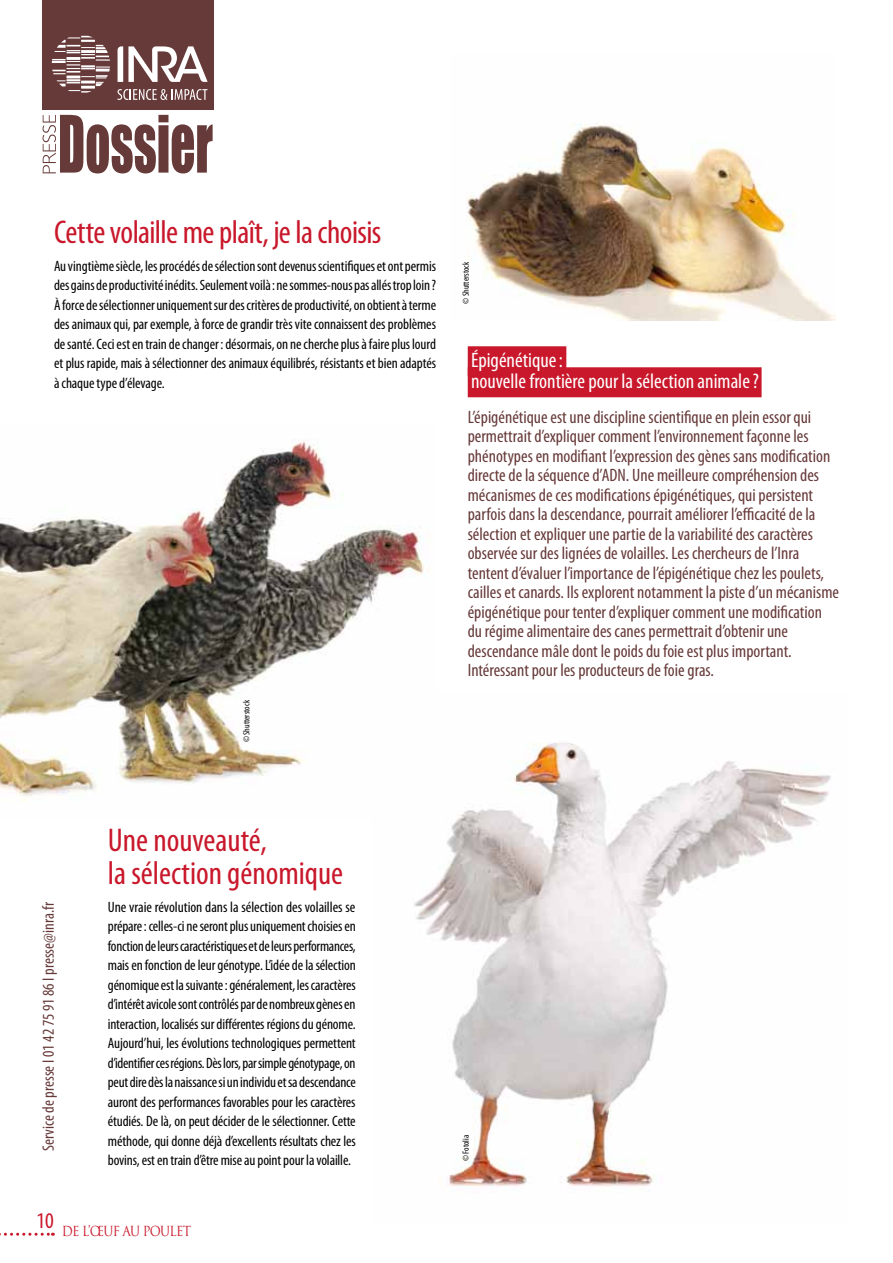
<style>
.page{position:relative;width:893px;height:1263px;background:#fff}
.page>*{position:absolute;margin:0;border:0;box-sizing:border-box;transform-origin:0 0}
.t1{font:condensed 33px/33px "Myriad Pro";color:#c9182b}
.t2{font:condensed 22.5px "Myriad Pro";color:#c9182b}
.t3{font:condensed 21px/21px "Myriad Pro";color:#fff}
.t4{font:condensed 18px/19.5px "Myriad Pro";color:#663a39}
.t5{font:condensed 16.5px "Myriad Pro";color:#663a39}
.t6{font:condensed 15px/19.5px "Myriad Pro";letter-spacing:-.01em;color:#000;text-align:justify}
.t7{font:13.5px "Trajan Pro";color:#c9182b;scale:.9 1}
.t8{font:condensed 9px "Myriad Pro";color:#000}
</style>
<div class="page">
<svg style="left:0;top:1233px;width:53px;height:3px"></svg>
<div style="left:43px;top:0;width:171px;height:110px;background:#663a39"></div>
<svg style="left:43px;top:115px;width:170px;height:58px"></svg>
<svg style="left:118px;top:46px;width:90px;height:36px"></svg>
<svg style="left:52px;top:36px;width:58px;height:57px"></svg>
<svg style="left:117px;top:89px;width:90px;height:11px"></svg>
<div style="left:468px;top:346px;width:98px;height:30px;background:#c9182b"></div>
<div style="left:468px;top:367px;width:294px;height:30px;background:#c9182b"></div>
<img style="left:0;top:439px;width:430px;height:363px">
<img style="left:371px;top:691px;width:460px;height:497px">
<img style="left:466px;top:123px;width:369px;height:197px">
<h1 class="t1" style="left:54px;top:216px;width:329px">Cette volaille me plaît, je la choisis</h1>
<p class="t6" style="left:54px;top:256px;width:384px">Au vingtième siècle, les procédés de sélection sont devenus scientifiques et ont permis des gains de productivité inédits. Seulement voilà: ne sommes-nous pas allés trop loin ?<br>À force de sélectionner uniquement sur des critères de productivité, on obtient à terme des animaux qui, par exemple, à force de grandir très vite connaissent des problèmes de santé. Ceci est en train de changer: désormais, on ne cherche plus à faire plus lourd et plus rapide, mais à sélectionner des animaux équilibrés, résistants et bien adaptés à chaque type d’élevage.</p>
<p class="t8" style="left:242px;top:742px;width:43px;rotate:-90deg">© Shutterstock</p>
<p class="t8" style="left:461px;top:304px;width:43px;rotate:-90deg">© Shutterstock</p>
<h3 class="t3" style="left:471px;top:350px;width:289px">Épigénétique:<br>nouvelle frontière pour la sélection animale?</h3>
<p class="t4" style="left:468px;top:407px;width:373px">L’épigénétique est une discipline scientifique en plein essor qui permettrait d’expliquer comment l’environnement façonne les phénotypes en modifiant l’expression des gènes sans modification directe de la séquence d’ADN. Une meilleure compréhension des mécanismes de ces modifications épigénétiques, qui persistent parfois dans la descendance, pourrait améliorer l’efficacité de la sélection et expliquer une partie de la variabilité des caractères observée sur des lignées de volailles. Les chercheurs de l’Inra tentent d’évaluer l’importance de l’épigénétique chez les poulets, cailles et canards. Ils explorent notamment la piste d’un mécanisme épigénétique pour tenter d’expliquer comment une modification du régime alimentaire des canes permettrait d’obtenir une descendance mâle dont le poids du foie est plus important.<br>Intéressant pour les producteurs de foie gras.</p>
<p class="t5" style="left:40px;top:1151px;width:251px;rotate:-90deg">Service de presse I 01 42 75 91 86 I presse@inra.fr</p>
<h1 class="t1" style="left:108px;top:824px;width:237px">Une nouveauté,<br>la sélection génomique</h1>
<p class="t6" style="left:108px;top:897px;width:250px">Une vraie révolution dans la sélection des volailles se prépare: celles-ci ne seront plus uniquement choisies en fonction de leurs caractéristiques et de leurs performances, mais en fonction de leur génotype. L’idée de la sélection génomique est la suivante: généralement, les caractères d’intérêt avicole sont contrôlés par de nombreux gènes en interaction, localisés sur différentes régions du génome.<br>Aujourd’hui, les évolutions technologiques permettent d’identifier ces régions. Dès lors, par simple génotypage, on peut dire dès la naissance si un individu et sa descendance auront des performances favorables pour les caractères étudiés. De là, on peut décider de le sélectionner. Cette méthode, qui donne déjà d’excellents résultats chez les bovins, est en train d’être mise au point pour la volaille.</p>
<h2 class="t2" style="left:37px;top:1209px;width:19px">10</h2>
<p class="t7" style="left:62px;top:1222px;width:43px">DE L’ŒUF</p>
<p class="t7" style="left:122px;top:1222px;width:34px">AU POU</p>
<p class="t7" style="left:170px;top:1222px;width:16px">LET</p>
<p class="t8" style="left:461px;top:1161px;width:27px;rotate:-90deg">©Fotolia</p>
</div>
